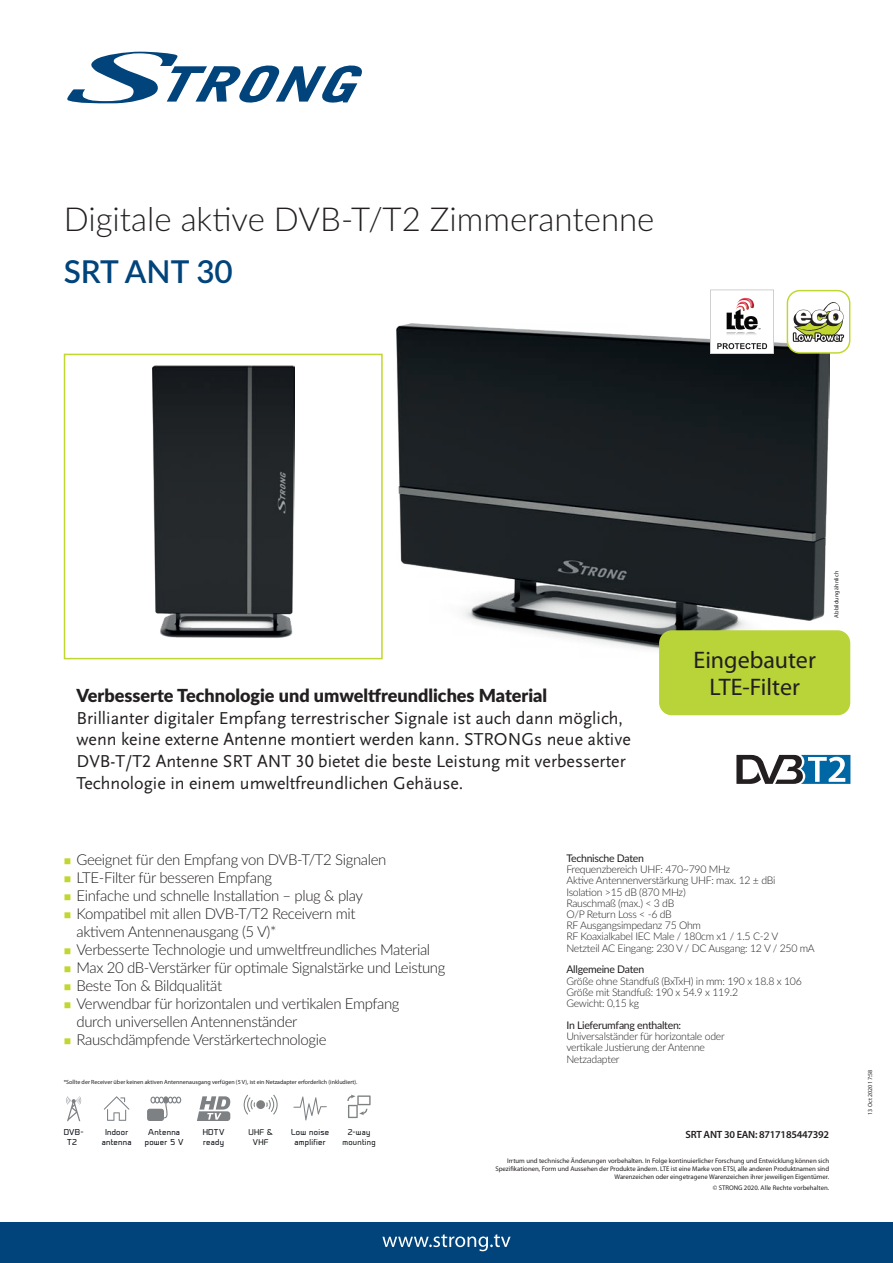
<style>
.page{position:relative;width:893px;height:1263px;background:#fff}
.page>*{position:absolute;margin:0;border:0;box-sizing:border-box;transform-origin:0 0}
.t1{font:300 33px "Lato";color:#231f20}
.t2{font:600 31.5px "Lato";color:#00447b}
.t3{font:24px/27px "Myriad Pro";color:#231f20;text-align:center}
.t4{font:18px/21.6px "Scala Sans CELF";color:#231f20}
.t5{font:900 18px "Lato";color:#231f20}
.t6{font:300 15px/18px "Lato";letter-spacing:-.025em;color:#231f20}
.t7{font:300 10.5px/11.2px "Lato";letter-spacing:-.025em;color:#231f20}
.t8{font:10.5px "Lato";letter-spacing:-.025em;color:#231f20}
.t9{font:600 10.5px "Myriad Pro";letter-spacing:-.025em;color:#231f20}
.t10{font:7.95px/9.6px "Prime";letter-spacing:.03em;color:#0a0d14;text-align:center}
.t11{font:7.8px/9.3px "Prime";letter-spacing:.03em;color:#0f1313;text-align:center}
.t12{font:6.75px/8.1px "Myriad Pro";color:#231f20;text-align:right}
.t13{font:6px "Myriad Pro";color:#231f20}
</style>
<div class="page">
<div style="left:0;top:1222px;width:893px;height:41px;background:#00447b"></div>
<svg style="left:382px;top:1234px;width:129px;height:17px"></svg>
<svg style="left:67px;top:52px;width:295px;height:52px"></svg>
<div style="left:64px;top:354px;width:319px;height:305px;background:#fff;border:2px solid #c1d72f"></div>
<img style="left:396px;top:324px;width:433px;height:326px">
<svg style="left:787px;top:290px;width:63px;height:64px"></svg>
<svg style="left:710px;top:290px;width:64px;height:64px"></svg>
<svg style="left:736px;top:755px;width:114px;height:29px"></svg>
<img style="left:152px;top:365px;width:142px;height:273px">
<svg style="left:66px;top:1096px;width:15px;height:25px"></svg>
<div style="left:147px;top:1109px;width:17px;height:12px;background:#7d8184;border-radius:3px"></div>
<svg style="left:150px;top:1096px;width:31px;height:22px"></svg>
<svg style="left:197px;top:1096px;width:33px;height:25px"></svg>
<svg style="left:293px;top:1096px;width:34px;height:24px"></svg>
<svg style="left:104px;top:1096px;width:25px;height:25px"></svg>
<svg style="left:244px;top:1094px;width:11px;height:21px"></svg>
<svg style="left:266px;top:1094px;width:12px;height:21px"></svg>
<div style="left:256px;top:1100px;width:9px;height:9px;background:#7d8181;border-radius:50%"></div>
<svg style="left:347px;top:1094px;width:24px;height:24px"></svg>
<div style="left:659px;top:630px;width:191px;height:85px;background:#b8d438;border-radius:13px"></div>
<h1 class="t1" style="left:64px;top:196px;width:592px">Digitale aktive DVB-T/T2 Zimmerantenne</h1>
<h2 class="t2" style="left:64px;top:249px;width:171px">SRT ANT 30</h2>
<p class="t5" style="left:77px;top:682px;width:472px">Verbesserte Technologie und umweltfreundliches Material</p>
<p class="t4" style="left:77px;top:707px;width:556px">Brillianter digitaler Empfang terrestrischer Signale ist auch dann möglich, wenn keine externe Antenne montiert werden kann. STRONGs neue aktive DVB-T/T2 Antenne SRT ANT 30 bietet die beste Leistung mit verbesserter Technologie in einem umweltfreundlichen Gehäuse.</p>
<h3 class="t3" style="left:693px;top:647px;width:124px">Eingebauter<br>LTE-Filter</h3>
<p class="t13" style="left:833px;top:617px;width:48px;rotate:-90deg">Abbildung ähnlich</p>
<p class="t6" style="left:77px;top:850px;width:370px">Geeignet für den Empfang von DVB-T/T2 Signalen LTE-Filter für besseren Empfang<br>Einfache und schnelle Installation – plug &amp; play<br>Kompatibel mit allen DVB-T/T2 Receivern mit<br>aktivem Antennenausgang (5 V)*<br>Verbesserte Technologie und umweltfreundliches Material Max 20 dB-Verstärker für optimale Signalstärke und Leistung Beste Ton &amp; Bildqualität<br>Verwendbar für horizontalen und vertikalen Empfang<br>durch universellen Antennenständer<br>Rauschdämpfende Verstärkertechnologie</p>
<p class="t13" style="left:64px;top:1079px;width:295px">*Sollte der Receiver über keinen aktiven Antennenausgang verfügen (5 V), ist ein Netzadapter erforderlich (inkludiert).</p>
<p class="t8" style="left:566px;top:850px;width:79px">Technische Daten</p>
<p class="t7" style="left:566px;top:863px;width:250px">Frequenzbereich UHF: 470~790 MHz<br>Aktive Antennenverstärkung UHF: max. 12 ± dBi<br>Isolation &gt;15 dB (870 MHz)<br>Rauschmaß (max.) &lt; 3 dB<br>O/P Return Loss &lt; -6 dB<br>RF Ausgangsimpedanz 75 Ohm<br>RF Koaxialkabel IEC Male / 180cm x1 / 1.5 C-2 V<br>Netzteil AC Eingang: 230 V / DC Ausgang: 12 V / 250 mA</p>
<p class="t8" style="left:566px;top:962px;width:79px">Allgemeine Daten</p>
<p class="t7" style="left:566px;top:975px;width:237px">Größe ohne Standfuß (BxTxH) in mm: 190 x 18.8 x 106<br>Größe mit Standfuß: 190 x 54.9 x 119.2<br>Gewicht: 0,15 kg</p>
<p class="t8" style="left:566px;top:1018px;width:116px">In Lieferumfang enthalten:</p>
<p class="t7" style="left:566px;top:1030px;width:160px">Universalständer für horizontale oder vertikale Justierung der Antenne<br>Netzadapter</p>
<p class="t10" style="left:102px;top:1127px;width:31px">Indoor antenna</p>
<p class="t11" style="left:249px;top:1128px;width:26px">UHF &amp;<br>VHF</p>
<p class="t11" style="left:343px;top:1128px;width:34px">2-way mounting</p>
<p class="t10" style="left:64px;top:1127px;width:21px">DVB-</p>
<p class="t9" style="left:685px;top:1128px;width:145px">SRT ANT 30 EAN: 8717185447392</p>
<p class="t10" style="left:67px;top:1137px;width:12px">T2</p>
<p class="t10" style="left:145px;top:1127px;width:40px">Antenna power 5 V</p>
<p class="t10" style="left:203px;top:1127px;width:23px;text-align:left">HDTV ready</p>
<p class="t10" style="left:291px;top:1127px;width:40px">Low noise amplifier</p>
<p class="t12" style="left:495px;top:1156px;width:335px">Irrtum und technische Änderungen vorbehalten. In Folge kontinuierlicher Forschung und Entwicklung können sich<br>Spezifikationen, Form und Aussehen der Produkte ändern. LTE ist eine Marke von ETSI, alle anderen Produktnamen sind<br>Warenzeichen oder eingetragene Warenzeichen ihrer jeweiligen Eigentümer.</p>
<p class="t12" style="left:713px;top:1184px;width:118px">© STRONG 2020. Alle Rechte vorbehalten.</p>
<p class="t13" style="left:867px;top:1115px;width:46px;rotate:-90deg">13 Oct 2020 17:58</p>
</div>
